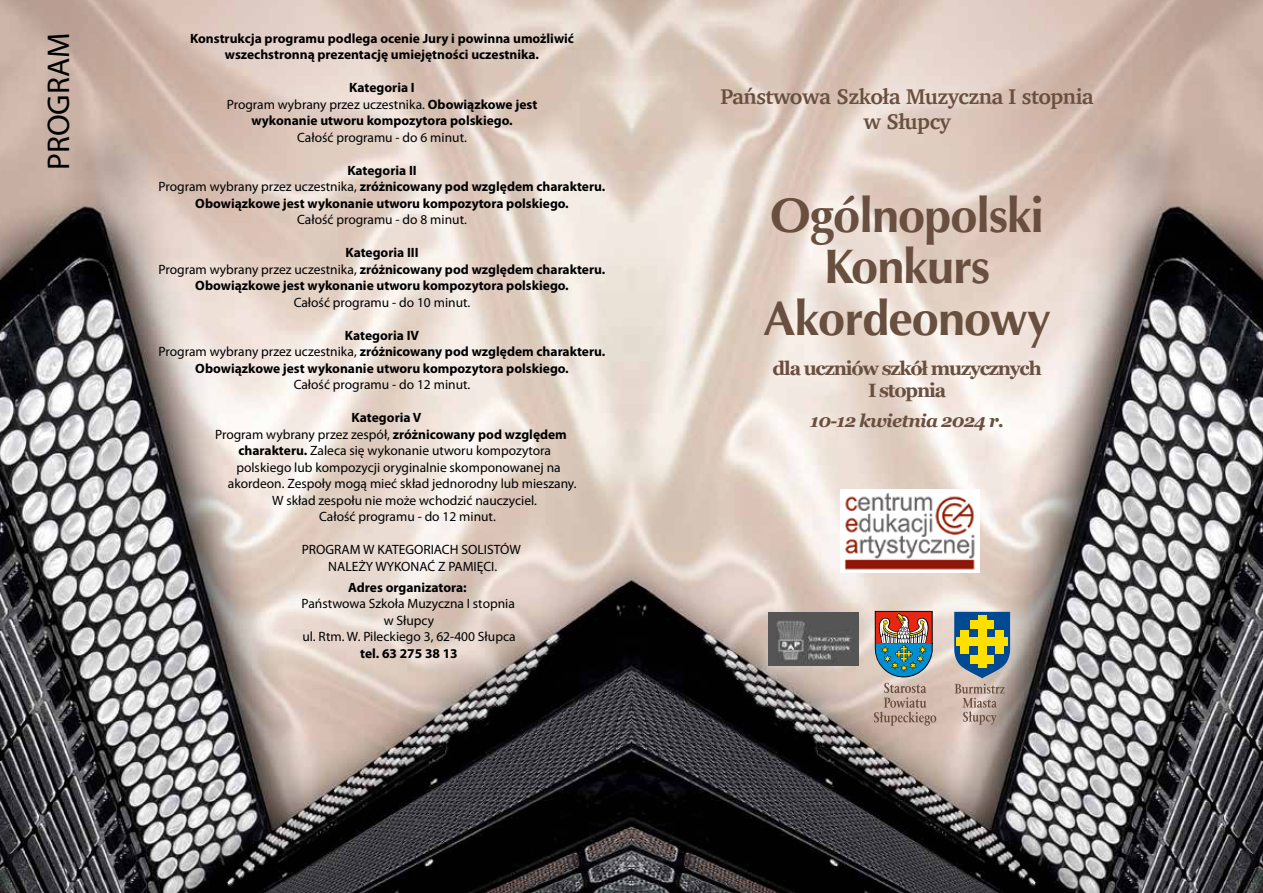
<style>
.page{position:relative;width:1263px;height:893px;background:#fff}
.page>*{position:absolute;margin:0;border:0;box-sizing:border-box;transform-origin:0 0}
.t1{font:700 48.75px/51.6px "Optima";letter-spacing:-.02em;color:#694f3f;text-align:center}
.t2{font:31.5px "Myriad Pro";color:#000}
.t3{font:700 21.75px/24.6px "Charter";letter-spacing:-.02em;color:#694f3f;text-align:center}
.t4{font:700 19.2px/21.5px "Georgia";letter-spacing:-.06em;color:#694f3f;text-align:center}
.t5{font:italic 700 18.15px "Georgia";letter-spacing:-.04em;color:#694f3f}
.t6{font:700 13.5px/16.5px "Myriad Pro";color:#000;text-align:center}
.t7{font:13.5px/16.5px "Myriad Pro";color:#000;text-align:center}
.s1{font-weight:400}
.s2{font-weight:700}
</style>
<div class="page">
<img style="left:0;top:0;width:1263px;height:893px">
<img style="left:768px;top:612px;width:90px;height:53px">
<img style="left:841px;top:489px;width:138px;height:83px">
<svg style="left:954px;top:612px;width:56px;height:66px;background:#316696"></svg>
<div style="left:978px;top:616px;width:8px;height:52px;background:#ffdf00"></div>
<div style="left:956px;top:637px;width:52px;height:9px;background:#ffdf00"></div>
<div style="left:970px;top:620px;width:24px;height:9px;background:#ffdf00"></div>
<div style="left:960px;top:630px;width:9px;height:23px;background:#ffdf00"></div>
<div style="left:995px;top:630px;width:9px;height:23px;background:#ffdf00"></div>
<div style="left:970px;top:655px;width:24px;height:8px;background:#ffdf00"></div>
<svg style="left:955px;top:684px;width:50px;height:41px;background:#baa59b"></svg>
<svg style="left:874px;top:611px;width:62px;height:115px;background:#9a928d"></svg>
<h2 class="t2" style="left:39px;top:170px;width:139px;rotate:-90deg">PROGRAM</h2>
<p class="t6" style="left:190px;top:30px;width:385px">Konstrukcja programu podlega ocenie Jury i powinna umożliwić wszechstronną prezentację umiejętności uczestnika.</p>
<p class="t6" style="left:227px;top:79px;width:312px">Kategoria I<br><span class="s1">Program wybrany przez uczestnika.</span> Obowiązkowe jest wykonanie utworu kompozytora polskiego.</p>
<p class="t7" style="left:297px;top:129px;width:171px">Całość programu - do 6 minut.</p>
<p class="t6" style="left:159px;top:162px;width:448px">Kategoria II<br><span class="s1">Program wybrany przez uczestnika,</span> zróżnicowany pod względem charakteru.<br>Obowiązkowe jest wykonanie utworu kompozytora polskiego.</p>
<p class="t7" style="left:297px;top:211px;width:171px">Całość programu - do 8 minut.</p>
<p class="t6" style="left:159px;top:244px;width:448px">Kategoria III<br><span class="s1">Program wybrany przez uczestnika,</span> zróżnicowany pod względem charakteru.<br>Obowiązkowe jest wykonanie utworu kompozytora polskiego.</p>
<p class="t7" style="left:294px;top:294px;width:178px">Całość programu - do 10 minut.</p>
<p class="t6" style="left:159px;top:326px;width:448px">Kategoria IV<br><span class="s1">Program wybrany przez uczestnika,</span> zróżnicowany pod względem charakteru.<br>Obowiązkowe jest wykonanie utworu kompozytora polskiego.</p>
<p class="t7" style="left:294px;top:376px;width:178px">Całość programu - do 12 minut.</p>
<p class="t6" style="left:352px;top:409px;width:71px">Kategoria V</p>
<p class="t7" style="left:215px;top:426px;width:353px">Program wybrany przez zespół, <span class="s2">zróżnicowany pod względem</span></p>
<p class="t7" style="left:238px;top:442px;width:314px"><span class="s2">charakteru.</span> Zaleca się wykonanie utworu kompozytora</p>
<p class="t7" style="left:236px;top:459px;width:326px">polskiego lub kompozycji oryginalnie skomponowanej na</p>
<p class="t7" style="left:228px;top:475px;width:350px">akordeon. Zespoły mogą mieć skład jednorodny lub mieszany.</p>
<p class="t7" style="left:272px;top:492px;width:266px">W skład zespołu nie może wchodzić nauczyciel.</p>
<p class="t7" style="left:319px;top:508px;width:178px">Całość programu - do 12 minut.</p>
<p class="t7" style="left:302px;top:541px;width:220px">PROGRAM W KATEGORIACH SOLISTÓW<br>NALEŻY WYKONAĆ Z PAMIĘCI.</p>
<p class="t6" style="left:348px;top:578px;width:120px">Adres organizatora:</p>
<p class="t7" style="left:302px;top:595px;width:216px">Państwowa Szkoła Muzyczna I stopnia w Słupcy<br>ul. Rtm. W. Pileckiego 3, 62-400 Słupca</p>
<p class="t6" style="left:360px;top:644px;width:99px">tel. 63 275 38 13</p>
<h3 class="t3" style="left:720px;top:84px;width:375px">Państwowa Szkoła Muzyczna I stopnia w Słupcy</h3>
<h1 class="t1" style="left:763px;top:190px;width:289px">Ogólnopolski<br>Konkurs<br>Akordeonowy</h1>
<h3 class="t4" style="left:773px;top:357px;width:271px">dla uczniów szkół muzycznych<br>I stopnia</h3>
<h3 class="t5" style="left:810px;top:408px;width:195px">10-12 kwietnia 2024 r.</h3>
</div>
